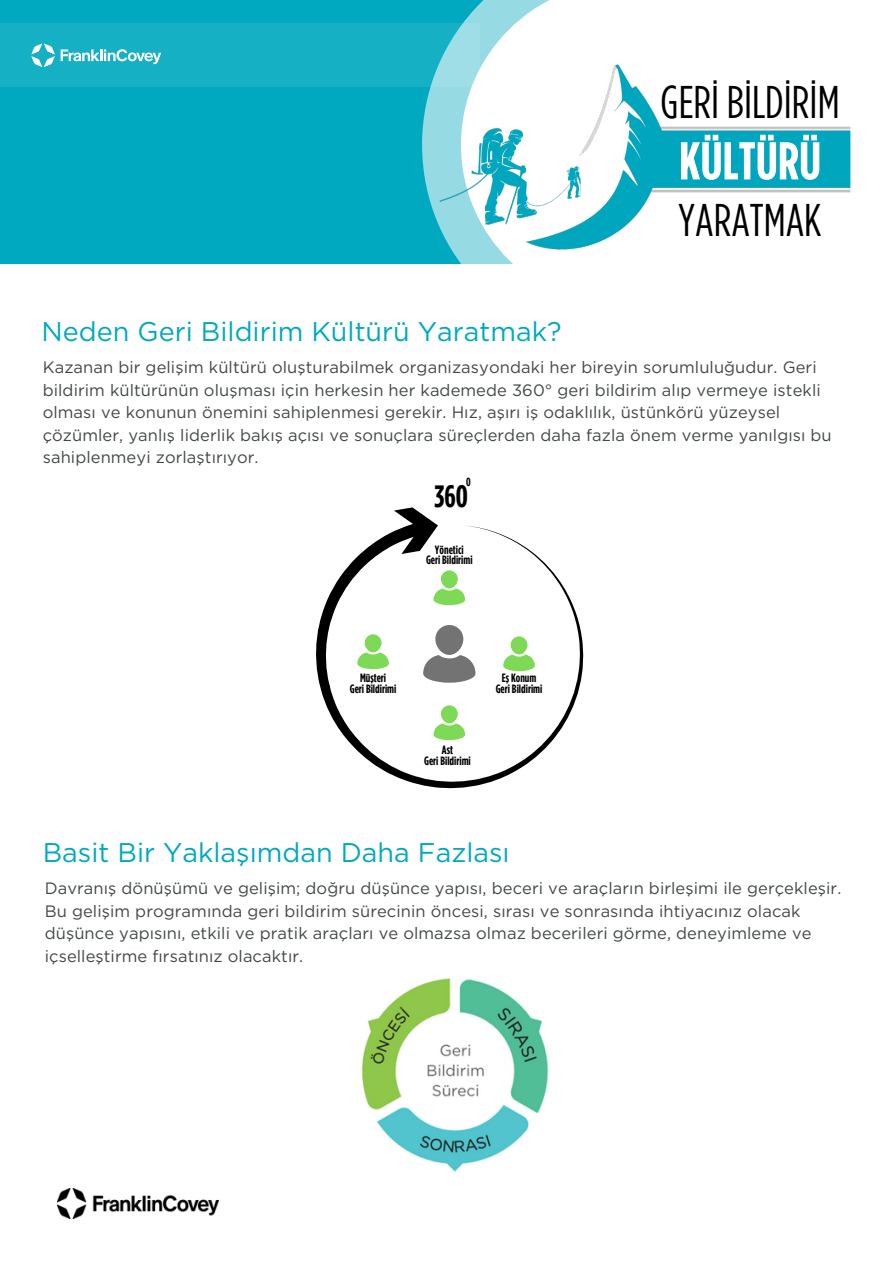
<style>
.page{position:relative;width:894px;height:1264px;background:#fff}
.page>*{position:absolute;margin:0;border:0;box-sizing:border-box;transform-origin:0 0}
.t1{font:700 53.1px "Gotham Condensed";color:#fff}
.t2{font:45.6px "Gotham Condensed";color:#000}
.t3{font:700 30.75px "Gotham Condensed";color:#000}
.t4{font:27px "Gotham";color:#00a9bf}
.t5{font:16.5px/22.5px "Gotham";letter-spacing:.005em;color:#414844}
.t6{font:700 12px "Gotham Condensed";color:#000}
.t7{font:700 11.7px "Gotham Condensed";color:#000}
</style>
<div class="page">
<div style="left:0;top:0;width:623px;height:263px;background:#00a9bf"></div>
<svg style="left:422px;top:87px;width:39px;height:177px"></svg>
<svg style="left:461px;top:0;width:162px;height:264px;background:#dff4f6"></svg>
<img style="left:436px;top:61px;width:415px;height:191px">
<svg style="left:0;top:23px;width:479px;height:64px;background:#20b3c6"></svg>
<svg style="left:61px;top:49px;width:100px;height:15px"></svg>
<svg style="left:31px;top:44px;width:24px;height:23px"></svg>
<svg style="left:316px;top:525px;width:267px;height:263px"></svg>
<svg style="left:394px;top:507px;width:44px;height:47px"></svg>
<div style="left:435px;top:625px;width:28px;height:30px;background:#737373;border-radius:50%"></div>
<svg style="left:423px;top:655px;width:52px;height:27px"></svg>
<div style="left:441px;top:570px;width:16px;height:18px;background:#7ed957;border-radius:50%"></div>
<svg style="left:433px;top:588px;width:32px;height:17px"></svg>
<div style="left:510px;top:636px;width:17px;height:18px;background:#7ed957;border-radius:50%"></div>
<svg style="left:503px;top:654px;width:31px;height:17px"></svg>
<div style="left:364px;top:634px;width:17px;height:18px;background:#7ed957;border-radius:50%"></div>
<svg style="left:357px;top:652px;width:32px;height:17px"></svg>
<div style="left:441px;top:705px;width:16px;height:18px;background:#7ed957;border-radius:50%"></div>
<svg style="left:433px;top:723px;width:32px;height:17px"></svg>
<img style="left:361px;top:978px;width:188px;height:194px">
<img style="left:57px;top:1188px;width:161px;height:30px">
<h2 class="t2" style="left:660px;top:75px;width:180px">GERİ BİLDİRİM</h2>
<p class="t1" style="left:678px;top:128px;width:143px">KÜLTÜRÜ</p>
<p class="t4" style="left:42px;top:315px;width:521px">Neden Geri Bi ldi ri m Kültürü Yaratmak?</p>
<p class="t2" style="left:678px;top:192px;width:144px">YARATMAK</p>
<p class="t5" style="left:43px;top:356px;width:790px">Kazanan bi r gelişi m kültürü oluşturabi lmek organizasyondaki her bi reyi n sorumluluğudur. Geri<br>bi ldi ri m kültürünün oluşması içi n herkesi n her kademede 360° geri bi ldi ri m alıp vermeye istekli olması ve konunun önemini sahiplenmesi gerekir. Hız, aşırı iş odaklılık, üstünkörü yüzeysel çözümler, yanlış liderli k bakış açısı ve sonuçlara süreçlerden daha fazla önem verme yanılgısı bu sahi plenmeyi zorlaştırıyor.</p>
<p class="t7" style="left:466px;top:474px;width:6px">0</p>
<h1 class="t3" style="left:434px;top:477px;width:35px">360</h1>
<p class="t6" style="left:435px;top:542px;width:29px">Yönetici</p>
<p class="t6" style="left:426px;top:553px;width:47px">Geri Bildirimi</p>
<h2 class="t6" style="left:360px;top:670px;width:27px">Müşteri</h2>
<h4 class="t6" style="left:350px;top:681px;width:47px">Geri Bildirimi</h4>
<p class="t6" style="left:442px;top:742px;width:13px">Ast</p>
<h3 class="t6" style="left:424px;top:753px;width:47px">Geri Bildirimi</h3>
<p class="t6" style="left:501px;top:670px;width:36px">Eş Konum</p>
<p class="t6" style="left:495px;top:681px;width:47px">Geri Bildirimi</p>
<p class="t4" style="left:43px;top:836px;width:468px">Basit Bi r Yaklaşımdan Daha Fazlası</p>
<p class="t5" style="left:45px;top:877px;width:797px">Davranış dönüşümü ve gelişi m; doğru düşünce yapısı, beceri ve araçların bi rleşi mi i le gerçekleşi r.<br>Bu gelişi m programında geri bi ldi ri m süreci ni n öncesi, sırası ve sonrasında i htiyacınız olacak düşünce yapısını, etki li ve prati k araçları ve olmazsa olmaz beceri leri görme, deneyi mleme ve içselleşti rme fırsatınız olacaktır.</p>
</div>
